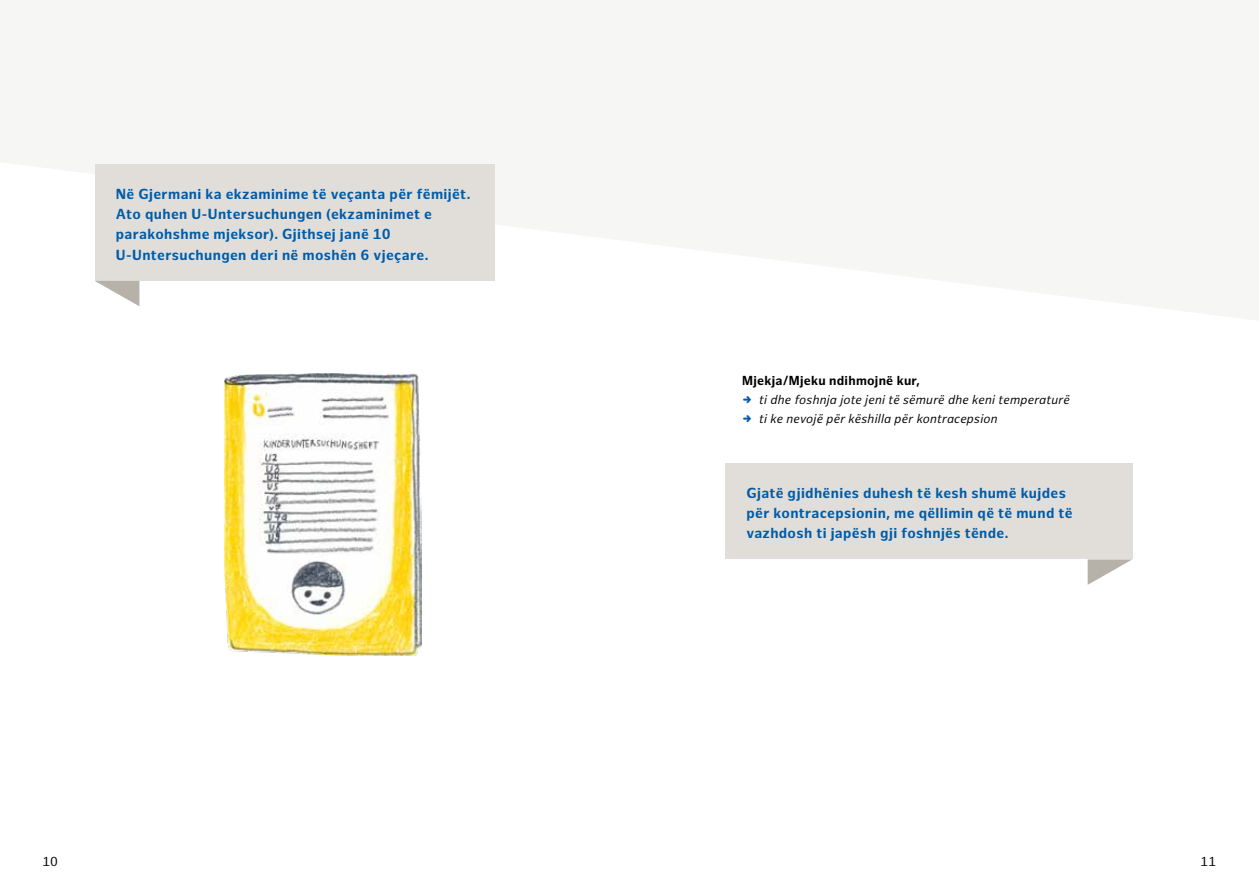
<style>
.page{position:relative;width:1259px;height:893px;background:#fff}
.page>*{position:absolute;margin:0;border:0;box-sizing:border-box;transform-origin:0 0}
.t1{font:700 14.25px/20.2px "Hamburg Sans";letter-spacing:.025em;color:#005ca9}
.t2{font:italic 12.75px/19.2px "Hamburg Sans";letter-spacing:.015em;color:#000}
.t3{font:700 12.75px "Hamburg Sans";letter-spacing:.02em;color:#000}
.t4{font:12.75px "Hamburg Sans";color:#000}
</style>
<div class="page">
<img style="left:224px;top:373px;width:198px;height:283px">
<div style="left:95px;top:165px;width:399px;height:116px;background:#e1deda"></div>
<svg style="left:95px;top:281px;width:44px;height:25px"></svg>
<div style="left:725px;top:463px;width:407px;height:96px;background:#e1deda"></div>
<svg style="left:1087px;top:559px;width:45px;height:26px"></svg>
<p class="t1" style="left:116px;top:184px;width:356px">Në Gjermani ka ekzaminime të veçanta për fëmijët.<br>Ato quhen U-Untersuchungen (ekzaminimet e parakohshme mjeksor). Gjithsej janë 10<br>U-Untersuchungen deri në moshën 6 vjeçare.</p>
<p class="t3" style="left:742px;top:373px;width:179px">Mjekja/Mjeku ndihmojnë kur,</p>
<p class="t2" style="left:759px;top:390px;width:312px">ti dhe foshnja jote jeni të sëmurë dhe keni temperaturë ti ke nevojë për këshilla për kontracepsion</p>
<p class="t1" style="left:746px;top:483px;width:328px">Gjatë gjidhënies duhesh të kesh shumë kujdes për kontracepsionin, me qëllimin që të mund të vazhdosh ti japësh gji foshnjës tënde.</p>
<p class="t4" style="left:43px;top:854px;width:17px">10</p>
<p class="t4" style="left:1200px;top:854px;width:17px">11</p>
</div>
